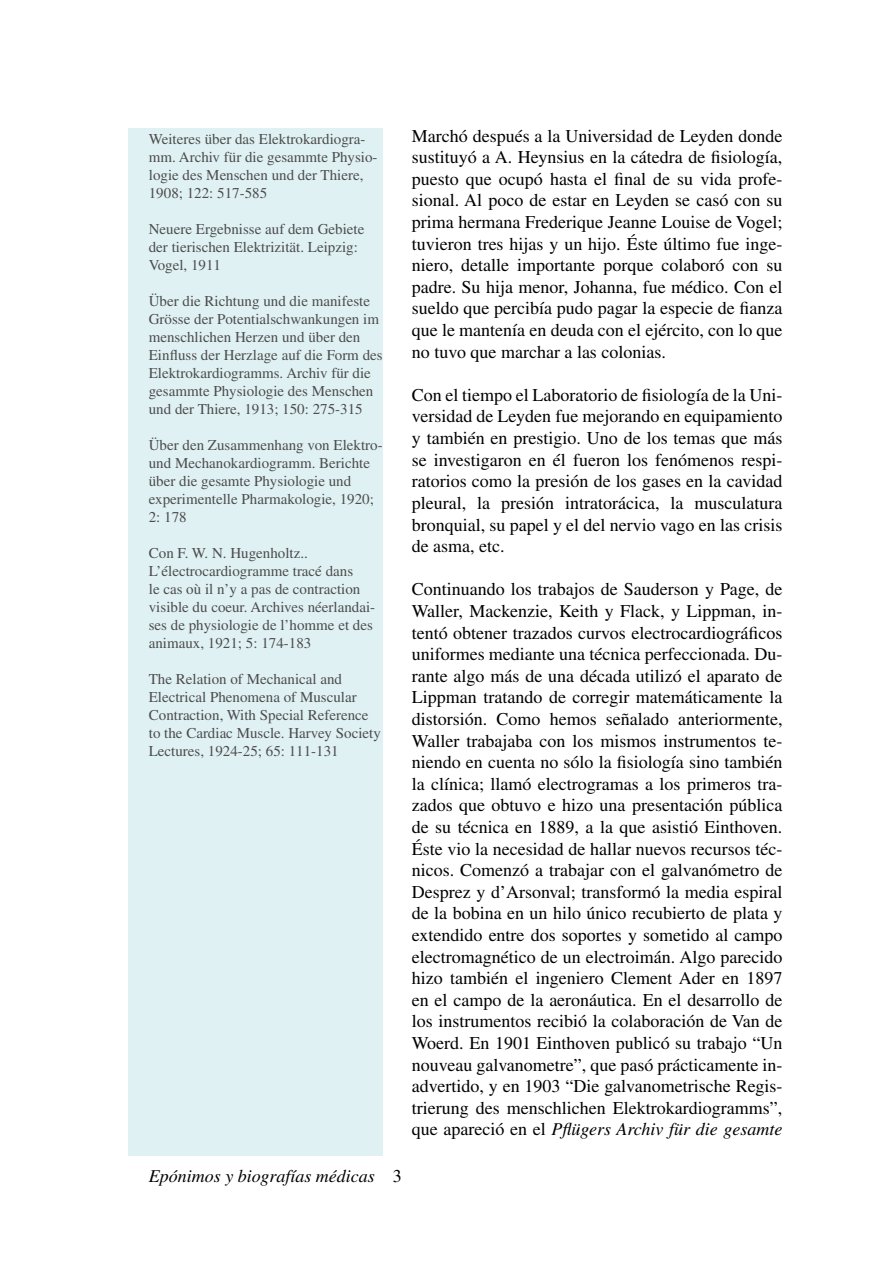
<style>
.page{position:relative;width:893px;height:1263px;background:#fff}
.page>*{position:absolute;margin:0;border:0;box-sizing:border-box;transform-origin:0 0}
.t1{font:18px/21.6px "Times";color:#000;text-align:justify}
.t2{font:italic 18px "Times";color:#000}
.t3{font:15px/18px "Times";color:#4c4c4c}
.s1{font-style:italic}
</style>
<div class="page">
<div style="left:128px;top:128px;width:255px;height:1028px;background:#e0f1f4"></div>
<p class="t3" style="left:149px;top:129px;width:230px">Weiteres über das Elektrokardiogra&shy;mm. Archiv für die gesammte Physio&shy;logie des Menschen und der Thiere,<br>1908; 122: 517-585</p>
<p class="t3" style="left:149px;top:219px;width:217px">Neuere Ergebnisse auf dem Gebiete der tierischen Elektrizität. Leipzig:<br>Vogel, 1 911</p>
<p class="t3" style="left:149px;top:291px;width:235px">Über die Richtung und die manifeste Grösse der Potentialschwankungen im menschlichen Herzen und über den Einfluss der Herzlage auf die Form des Elektrokardiogramms. Archiv für die gesammte Physiologie des Menschen und der Thiere, 1 91 3; 1 50: 275-31 5</p>
<p class="t3" style="left:149px;top:435px;width:235px">Über den Zusammenhang von Elektro&shy;und Mechanokardiogramm. Berichte über die gesamte Physiologie und experimentelle Pharmakologie, 1 920;<br>2: 178</p>
<p class="t3" style="left:149px;top:543px;width:228px">Con F. W. N. Hugenholtz..<br>L’électrocardiogramme tracé dans<br>le cas où il n’y a pas de contraction visible du coeur. Archives néerlandai&shy;ses de physiologie de l’homme et des animaux, 1 921 ; 5: 1 74-1 83</p>
<p class="t3" style="left:149px;top:669px;width:234px">The Relation of Mechanical and Electrical Phenomena of Muscular Contraction, With Special Reference to the Cardiac Muscle. Harvey Society Lectures, 1 924-25; 65: 111</p>
<p class="t3" style="left:311px;top:741px;width:26px">-131</p>
<p class="t2" style="left:149px;top:1166px;width:228px">Epónimos y biografías médicas</p>
<p class="t1" style="left:412px;top:125px;width:372px">Marchó después a la Universidad de Leyden donde sustituyó a A. Heynsius en la cátedra de fisiología, puesto que ocupó hasta el final de su vida profe&shy;sional. Al poco de estar en Leyden se casó con su prima hermana Frederique Jeanne Louise de Vogel; tuvieron tres hijas y un hijo. Éste último fue inge&shy;niero, detalle importante porque colaboró con su padre. Su hija menor, Johanna, fue médico. Con el sueldo que percibía pudo pagar la especie de fianza que le mantenía en deuda con el ejército, con lo que no tuvo que marchar a las colonias.</p>
<p class="t1" style="left:412px;top:384px;width:372px">Con el tiempo el Laboratorio de fisiología de la Uni&shy;versidad de Leyden fue mejorando en equipamiento y también en prestigio. Uno de los temas que más se investigaron en él fueron los fenómenos respi&shy;ratorios como la presión de los gases en la cavidad pleural, la presión intratorácica, la musculatura bronquial, su papel y el del nervio vago en las crisis de asma, etc.</p>
<p class="t1" style="left:412px;top:578px;width:372px">Continuando los trabajos de Sauderson y Page, de Waller, Mackenzie, Keith y Flack, y Lippman, in&shy;tentó obtener trazados curvos electrocardiográficos uniformes mediante una técnica perfeccionada. Du&shy;rante algo más de una década utilizó el aparato de Lippman tratando de corregir matemáticamente la distorsión. Como hemos señalado anteriormente, Waller trabajaba con los mismos instrumentos te&shy;niendo en cuenta no sólo la fisiología sino también la clínica; llamó electrogramas a los primeros tra&shy;zados que obtuvo e hizo una presentación pública de su técnica en 1 889, a la que asistió Einthoven.<br>Éste vio la necesidad de hallar nuevos recursos téc&shy;nicos. Comenzó a trabajar con el galvanómetro de Desprez y d’Arsonval; transformó la media espiral de la bobina en un hilo único recubierto de plata y extendido entre dos soportes y sometido al campo electromagnético de un electroimán. Algo parecido hizo también el ingeniero Clement Ader en 1 897 en el campo de la aeronáutica. En el desarrollo de los instrumentos recibió la colaboración de Van de Woerd. En 1 901 Einthoven publicó su trabajo “Un nouveau galvanometre”, que pasó prácticamente in&shy;advertido, y en 1 903 “Die galvanometrische Regis&shy;trierung des menschlichen Elektrokardiogramms”, que apareció en el <span class="s1">Pflügers Archiv für die gesamte</span></p>
</div>
